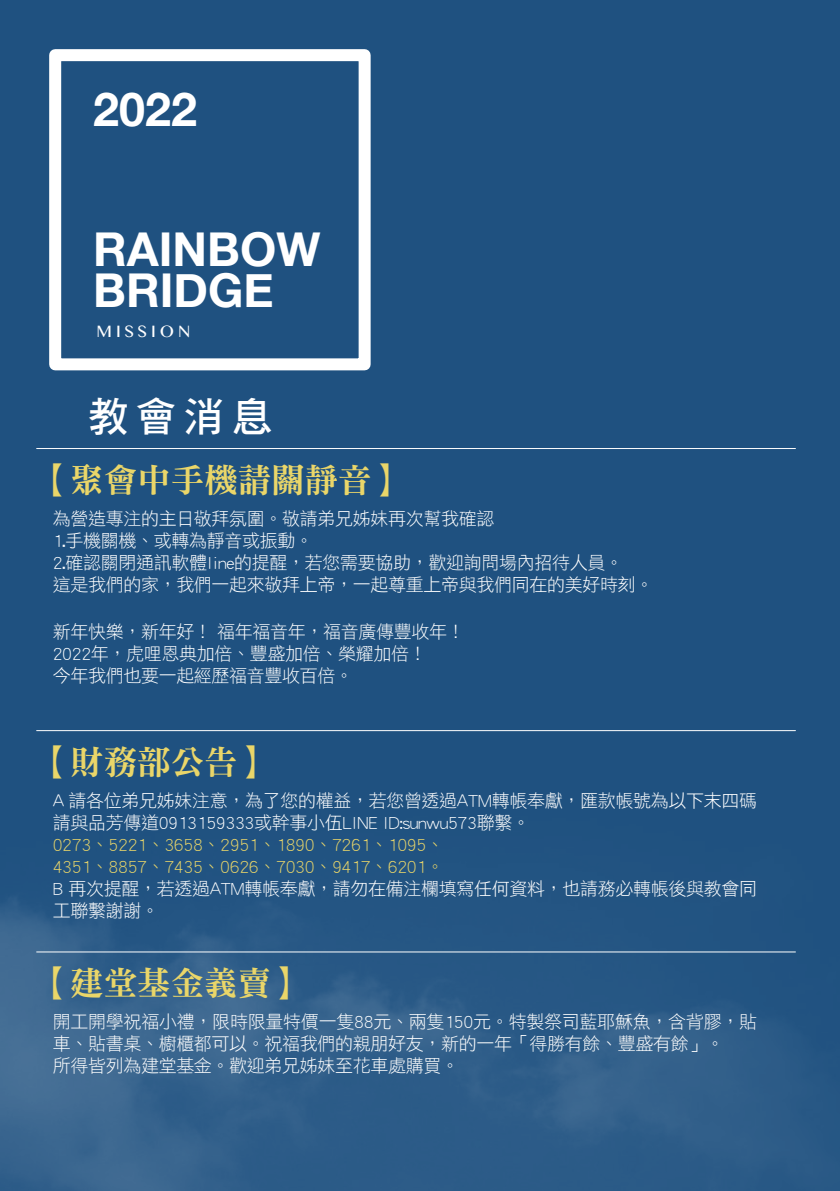
<style>
.page{position:relative;width:840px;height:1191px;background:#fff}
.page>*{position:absolute;margin:0;border:0;box-sizing:border-box;transform-origin:0 0}
.t1{font:700 46.6px/41px "Helvetica Neue";color:#fff}
.t2{font:40.6px "DF Hei Std W7";color:#fff}
.t3{font:33.4px "DF Ming Std W9";color:#ead669}
.t4{font:18px/22px "DF Hei Std W3";letter-spacing:-.02em;color:#fff}
.t5{font:18px/22px "DF Hei Std W3";letter-spacing:-.02em;color:#ead669}
.t6{font:16.6px "Gurmukhi MN";letter-spacing:.24em;color:#fff}
</style>
<div class="page">
<div style="left:0;top:0;width:839px;height:1191px;background:#1f5180"></div>
<img style="left:0;top:730px;width:838px;height:461px">
<hr style="left:37px;top:448px;width:758px;height:1px;background:#fff">
<hr style="left:37px;top:730px;width:758px;height:1px;background:#fff">
<hr style="left:37px;top:951px;width:758px;height:1px;background:#fff">
<div style="left:49px;top:49px;width:321px;height:321px;border:12px solid #fff"></div>
<h1 class="t1" style="left:93px;top:90px;width:105px">2022</h1>
<h1 class="t1" style="left:93px;top:230px;width:228px">RAINBOW<br>BRIDGE</h1>
<p class="t6" style="left:96px;top:322px;width:95px">MISSION</p>
<h2 class="t2" style="left:88px;top:395px;width:186px">教會消息</h2>
<h3 class="t3" style="left:37px;top:461px;width:370px">【聚會中手機請關靜音】</h3>
<p class="t4" style="left:53px;top:507px;width:602px">為營造專注的主日敬拜氛圍。敬請弟兄姊妹再次幫我確認<br>1.手機關機、或轉為靜音或振動。<br>2.確認關閉通訊軟體line的提醒，若您需要協助，歡迎詢問場內招待人員。<br>這是我們的家，我們一起來敬拜上帝，一起尊重上帝與我們同在的美好時刻。</p>
<p class="t4" style="left:53px;top:620px;width:413px">新年快樂，新年好！ 福年福音年，福音廣傳豐收年！<br>2022年，虎哩恩典加倍、豐盛加倍、榮耀加倍！<br>今年我們也要一起經歷福音豐收百倍。</p>
<h3 class="t3" style="left:37px;top:743px;width:236px">【財務部公告】</h3>
<p class="t4" style="left:53px;top:789px;width:705px">A 請各位弟兄姊妹注意，為了您的權益，若您曾透過ATM轉帳奉獻，匯款帳號為以下末四碼請與品芳傳道0913159333或幹事小伍LINE ID:sunwu573聯繫。</p>
<p class="t5" style="left:53px;top:833px;width:392px">0273、5221、3658、2951、1890、7261、1095、<br>4351、8857、7435、0626、7030、9417、6201。</p>
<p class="t4" style="left:53px;top:877px;width:705px">B 再次提醒，若透過ATM轉帳奉獻，請勿在備注欄填寫任何資料，也請務必轉帳後與教會同工聯繫謝謝。</p>
<h3 class="t3" style="left:37px;top:965px;width:269px">【建堂基金義賣】</h3>
<p class="t4" style="left:53px;top:1010px;width:705px">開工開學祝福小禮，限時限量特價一隻88元、兩隻150元。特製祭司藍耶穌魚，含背膠，貼車、貼書桌、櫥櫃都可以。祝福我們的親朋好友，新的一年「得勝有餘、豐盛有餘」。<br>所得皆列為建堂基金。歡迎弟兄姊妹至花車處購買。</p>
</div>
